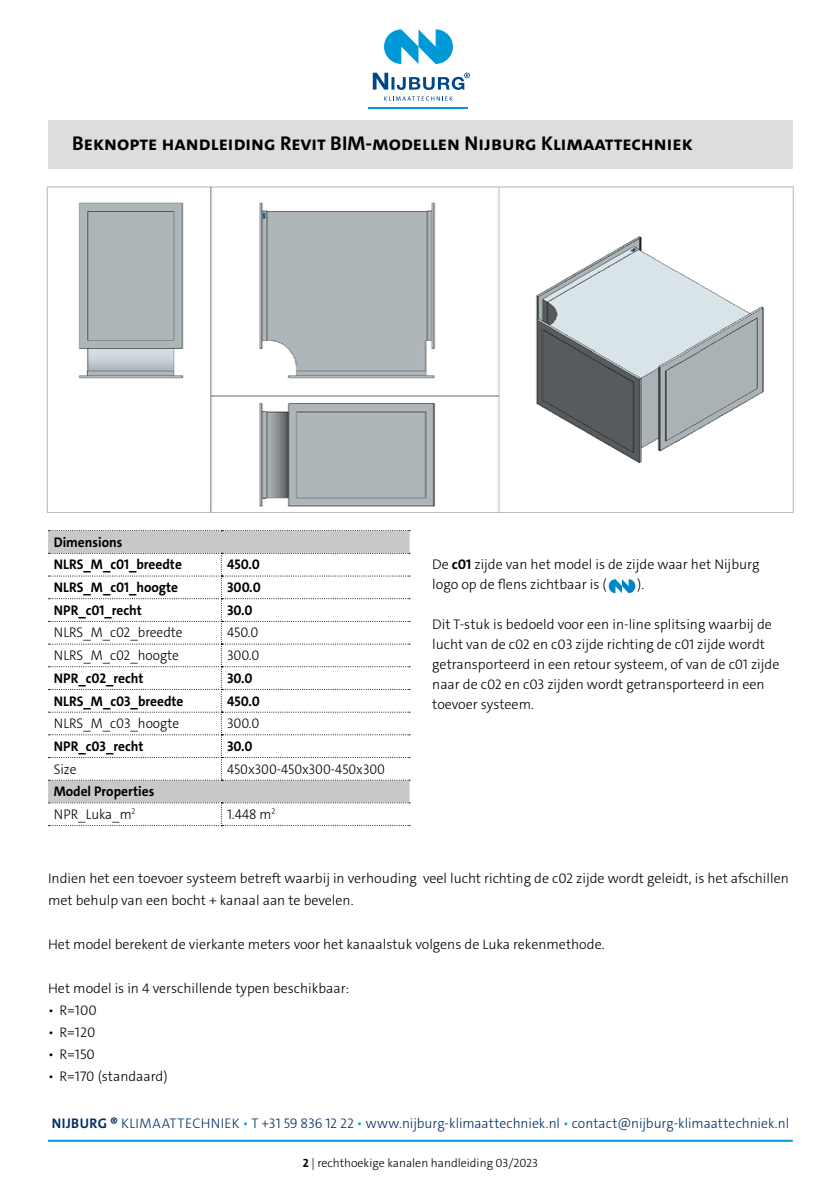
<style>
.page{position:relative;width:840px;height:1191px;background:#fff}
.page>*{position:absolute;margin:0;border:0;box-sizing:border-box;transform-origin:0 0}
.t1{font:700 20px "The Sans C4 s";color:#000}
.t2{font:300 14px/20px "The Sans C4 s";color:#000}
.t3{font:700 14px/22.6px "The Sans C4 s";color:#000;scale:.96 1}
.t4{font:300 14px "The Sans C4 s";letter-spacing:.005em;color:#003064}
.t5{font:300 14px "The Sans C4 s";color:#000;scale:.96 1}
.t6{font:300 14px "The Sans C4 s";color:#000;scale:.94 1}
.t7{font:300 12px "The Sans C4 s";color:#000}
.s1{font-weight:700}
.s2{font-weight:300}
.s3{color:#0099d8}
</style>
<div class="page">
<hr style="left:368px;top:107px;width:100px;height:2px;background:#0099d8">
<svg style="left:384px;top:29px;width:68px;height:35px"></svg>
<svg style="left:384px;top:96px;width:68px;height:5px"></svg>
<svg style="left:372px;top:73px;width:97px;height:17px"></svg>
<hr style="left:48px;top:1139px;width:744px;height:2px;background:#0099d8">
<div style="left:48px;top:120px;width:744px;height:48px;background:#dcddde"></div>
<img style="left:46px;top:186px;width:748px;height:327px">
<div style="left:48px;top:530px;width:361px;height:273px;background:#c7c8ca"></div>
<svg style="left:49px;top:530px;width:361px;height:1px"></svg>
<svg style="left:49px;top:553px;width:361px;height:227px"></svg>
<svg style="left:49px;top:802px;width:361px;height:24px"></svg>
<img style="left:608px;top:579px;width:27px;height:14px">
<h1 class="t1" style="left:72px;top:130px;width:622px">Beknopte handleiding Revit BIM-modellen Nijburg Klimaattechniek</h1>
<p class="t3" style="left:54px;top:531px;width:135px">Dimensions<br>NLRS_M_c01_breedte</p>
<p class="t3" style="left:227px;top:553px;width:36px">450.0</p>
<p class="t2" style="left:432px;top:555px;width:328px">De <span class="s1">c01</span> zijde van het model is de zijde waar het Nijburg logo op de flens zichtbaar is (</p>
<p class="t2" style="left:636px;top:575px;width:9px">).</p>
<p class="t2" style="left:432px;top:615px;width:348px">Dit T-stuk is bedoeld voor een in-line splitsing waarbij de lucht van de c02 en c03 zijde richting de c01 zijde wordt getransporteerd in een retour systeem, of van de c01 zijde naar de c02 en c03 zijden wordt getransporteerd in een toevoer systeem.</p>
<p class="t3" style="left:54px;top:576px;width:131px">NLRS_M_c01_hoogte</p>
<p class="t3" style="left:227px;top:576px;width:37px">300.0</p>
<p class="t3" style="left:54px;top:599px;width:93px">NPR_c01_recht</p>
<p class="t3" style="left:227px;top:599px;width:28px">30.0</p>
<p class="t5" style="left:54px;top:624px;width:136px">NLRS_M_c02_breedte</p>
<p class="t5" style="left:227px;top:624px;width:34px">450.0</p>
<p class="t5" style="left:54px;top:646px;width:132px">NLRS_M_c02_hoogte</p>
<p class="t5" style="left:227px;top:646px;width:35px">300.0</p>
<p class="t3" style="left:54px;top:667px;width:95px">NPR_c02_recht</p>
<p class="t3" style="left:227px;top:667px;width:28px">30.0</p>
<p class="t3" style="left:54px;top:689px;width:137px">NLRS_M_c03_breedte</p>
<p class="t3" style="left:227px;top:689px;width:36px">450.0</p>
<p class="t5" style="left:54px;top:714px;width:132px">NLRS_M_c03_hoogte</p>
<p class="t5" style="left:227px;top:714px;width:35px">300.0</p>
<p class="t3" style="left:54px;top:735px;width:95px">NPR_c03_recht</p>
<p class="t3" style="left:227px;top:735px;width:28px">30.0</p>
<p class="t5" style="left:54px;top:760px;width:25px">Size</p>
<p class="t6" style="left:227px;top:760px;width:169px">450x300-450x300-450x300</p>
<p class="t3" style="left:54px;top:780px;width:106px">Model Properties<br><span class="s2">NPR_Luka_m</span><sup>2</sup></p>
<p class="t5" style="left:227px;top:805px;width:52px">1.448 m<sup>2</sup></p>
<p class="t2" style="left:48px;top:867px;width:741px;line-height:22px">Indien het een toevoer systeem betreft waarbij in verhouding veel lucht richting de c02 zijde wordt geleidt, is het afschillen met behulp van een bocht + kanaal aan te bevelen.</p>
<p class="t2" style="left:48px;top:934px;width:558px">Het model berekent de vierkante meters voor het kanaalstuk volgens de Luka rekenmethode.</p>
<p class="t2" style="left:48px;top:978px;width:303px">Het model is in 4 verschillende typen beschikbaar:</p>
<p class="t2" style="left:48px;top:1000px;width:50px">• R=100</p>
<p class="t2" style="left:48px;top:1022px;width:49px">• R=120</p>
<p class="t2" style="left:48px;top:1044px;width:48px">• R=150</p>
<p class="t2" style="left:48px;top:1066px;width:121px">• R=170 (standaard)</p>
<p class="t4" style="left:52px;top:1114px;width:738px"><span class="s1">NIJBURG ®</span> KLIMAATTECHNIEK <span class="s3">•</span> T +31 59 836 12 22 <span class="s3">•</span> www.nijburg-klimaattechniek.nl <span class="s3">•</span> contact@nijburg-klimaattechniek.nl</p>
<p class="t7" style="left:303px;top:1154px;width:236px"><span class="s1">2</span> | rechthoekige kanalen handleiding 03/2023</p>
</div>
